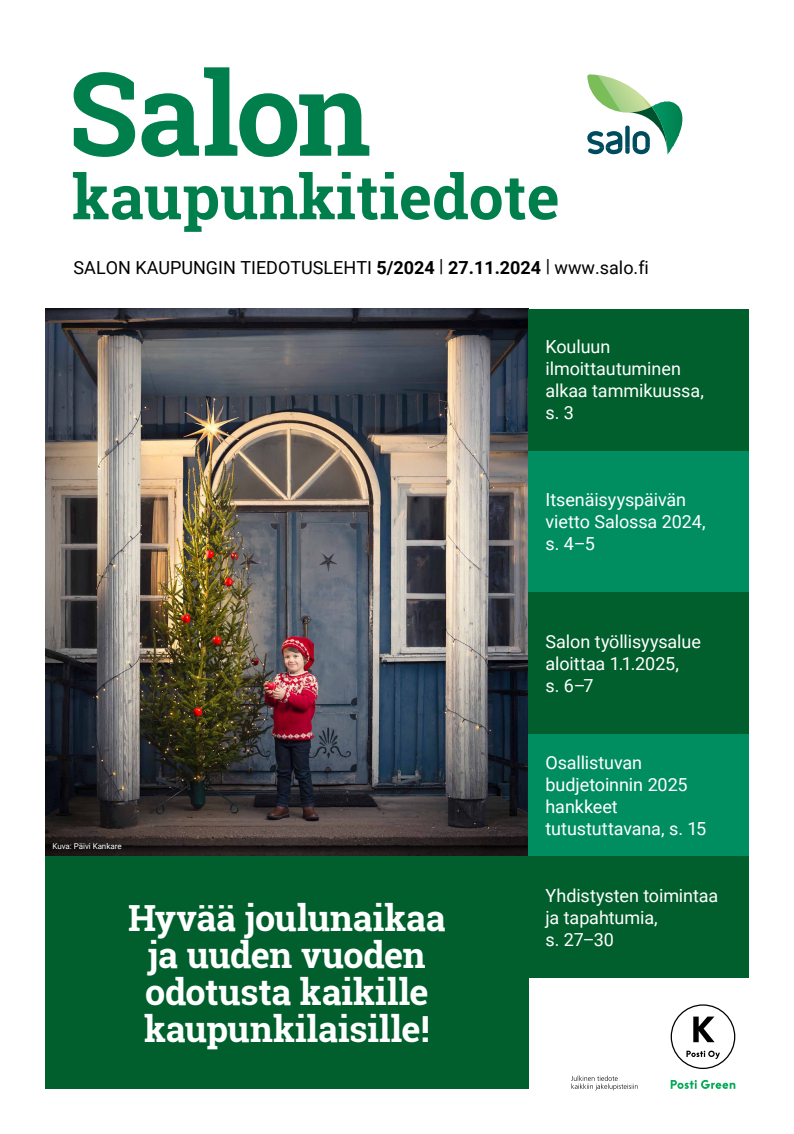
<style>
.page{position:relative;width:794px;height:1134px;background:#fff}
.page>*{position:absolute;margin:0;border:0;box-sizing:border-box;transform-origin:0 0}
.t1{font:700 116px "Roboto Slab";letter-spacing:-.02em;color:#007f4d}
.t2{font:700 62px "Roboto Slab";color:#007f4d}
.t3{font:700 36px/37px "Roboto Slab";letter-spacing:-.005em;color:#fff;text-align:center}
.t4{font:18px/22px "Roboto";letter-spacing:-.005em;color:#fff}
.t5{font:18px "Roboto";color:#000}
.t6{font:8px "Roboto";letter-spacing:-.005em;color:#fff}
.s1{font-weight:700}
</style>
<div class="page">
<hr style="left:667px;top:101px;width:1px;height:54px;background:#008b5a">
<hr style="left:668px;top:101px;width:1px;height:54px;background:#008a58">
<hr style="left:669px;top:101px;width:1px;height:54px;background:#008957">
<hr style="left:670px;top:101px;width:1px;height:54px;background:#008857">
<hr style="left:671px;top:101px;width:1px;height:54px;background:#008856">
<hr style="left:672px;top:101px;width:1px;height:54px;background:#008655">
<hr style="left:673px;top:101px;width:1px;height:54px;background:#008654">
<hr style="left:674px;top:101px;width:1px;height:54px;background:#008553">
<hr style="left:675px;top:101px;width:1px;height:54px;background:#008452">
<hr style="left:676px;top:101px;width:1px;height:54px;background:#008352">
<hr style="left:677px;top:101px;width:1px;height:54px;background:#008251">
<hr style="left:678px;top:101px;width:1px;height:54px;background:#008150">
<hr style="left:679px;top:101px;width:1px;height:54px;background:#00814f">
<hr style="left:680px;top:101px;width:1px;height:54px;background:#00804f">
<hr style="left:681px;top:101px;width:1px;height:54px;background:#007f4d">
<svg style="left:587px;top:74px;width:80px;height:81px"></svg>
<svg style="left:670px;top:1004px;width:65px;height:65px"></svg>
<svg style="left:670px;top:1080px;width:65px;height:9px"></svg>
<svg style="left:571px;top:1075px;width:66px;height:15px"></svg>
<img style="left:45px;top:309px;width:483px;height:547px">
<div style="left:528px;top:592px;width:220px;height:142px;background:#005f2c"></div>
<div style="left:528px;top:451px;width:220px;height:141px;background:#008e61"></div>
<div style="left:528px;top:309px;width:220px;height:142px;background:#005f2c"></div>
<div style="left:528px;top:856px;width:220px;height:122px;background:#005f2c"></div>
<div style="left:528px;top:734px;width:220px;height:122px;background:#008e61"></div>
<div style="left:45px;top:856px;width:483px;height:233px;background:#005f2c"></div>
<h1 class="t1" style="left:68px;top:34px;width:304px">Salon</h1>
<h2 class="t2" style="left:72px;top:154px;width:489px">kaupunkitiedote</h2>
<p class="t5" style="left:74px;top:255px;width:577px">SALON KAUPUNGIN TIEDOTUSLEHTI <span class="s1">5/2024</span> | <span class="s1">27.11.2024</span> | www.salo.fi</p>
<p class="t4" style="left:545px;top:335px;width:160px">Kouluun ilmoittautuminen alkaa tammikuussa, s. 3</p>
<p class="t4" style="left:545px;top:488px;width:162px">Itsenäisyyspäivän vietto Salossa 2024, s. 4–5</p>
<p class="t4" style="left:545px;top:630px;width:157px">Salon työllisyysalue aloittaa 1.1.2025,<br>s. 6–7</p>
<p class="t6" style="left:52px;top:841px;width:71px">Kuva: Päivi Kankare</p>
<h3 class="t3" style="left:128px;top:899px;width:319px">Hyvää joulunaikaa ja uuden vuoden odotusta kaikille kaupunkilaisille!</h3>
<p class="t4" style="left:545px;top:751px;width:162px">Osallistuvan budjetoinnin 2025 hankkeet tutustuttavana, s. 15</p>
<p class="t4" style="left:545px;top:884px;width:174px">Yhdistysten toimintaa ja tapahtumia,<br>s. 27–30</p>
</div>
